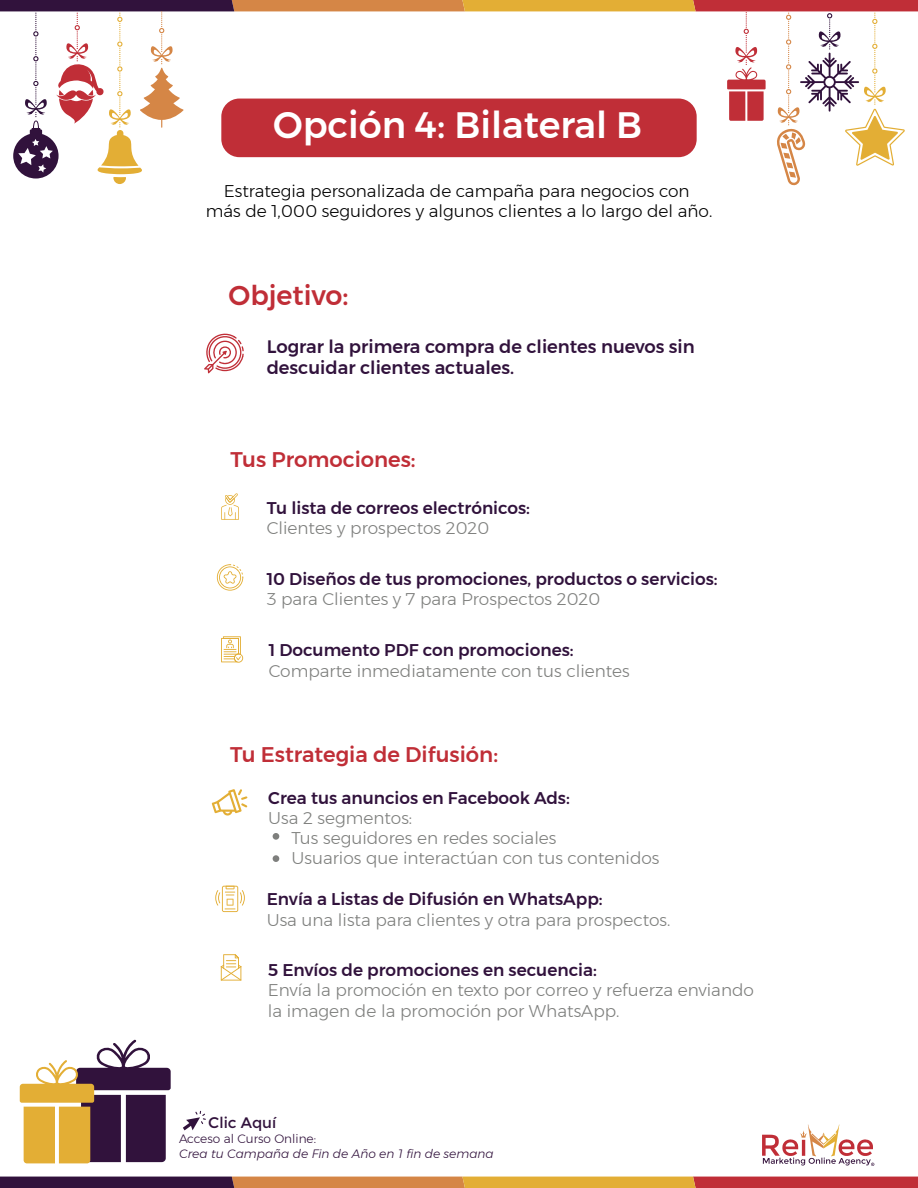
<style>
.page{position:relative;width:918px;height:1188px;background:#fff}
.page>*{position:absolute;margin:0;border:0;box-sizing:border-box;transform-origin:0 0}
.t1{font:500 36.6px "Montserrat";color:#fff}
.t2{font:500 27px "Montserrat";color:#c02e37}
.t3{font:500 21.15px "Montserrat";color:#c02e37}
.t4{font:500 18px/21.6px "Montserrat";color:#31123c}
.t5{font:300 16.95px/20.2px "Montserrat";color:#7e7f7d}
.t6{font:500 16.95px "Montserrat";color:#31123c}
.t7{font:300 16.95px/20.2px "Montserrat";color:#000;text-align:center}
.t8{font:15.15px "Montserrat";color:#31123c}
.t9{font:italic 300 12.15px "Montserrat";color:#31123c}
.t10{font:300 12.15px "Montserrat";color:#31123c}
</style>
<div class="page">
<svg style="left:762px;top:1125px;width:112px;height:41px"></svg>
<svg style="left:0;top:1177px;width:918px;height:11px;background:#a95d3b"></svg>
<svg style="left:0;top:0;width:918px;height:186px"></svg>
<svg style="left:20px;top:1040px;width:151px;height:123px"></svg>
<svg style="left:217px;top:564px;width:26px;height:27px"></svg>
<svg style="left:221px;top:636px;width:22px;height:27px"></svg>
<svg style="left:221px;top:493px;width:18px;height:27px"></svg>
<svg style="left:215px;top:886px;width:30px;height:26px"></svg>
<svg style="left:221px;top:954px;width:20px;height:27px"></svg>
<svg style="left:204px;top:333px;width:40px;height:40px"></svg>
<svg style="left:212px;top:789px;width:35px;height:27px"></svg>
<div style="left:273px;top:833px;width:6px;height:7px;background:#7e7f7d;border-radius:50%"></div>
<div style="left:273px;top:855px;width:6px;height:7px;background:#7e7f7d;border-radius:50%"></div>
<div style="left:221px;top:99px;width:476px;height:58px;background:#c02e37;border-radius:18px"></div>
<svg style="left:183px;top:1111px;width:23px;height:19px"></svg>
<h1 class="t1" style="left:273px;top:96px;width:371px">Opción 4: Bilateral B</h1>
<p class="t7" style="left:206px;top:181px;width:508px">Estrategia personalizada de campaña para negocios con<br>más de 1,000 seguidores y algunos clientes a lo largo del año.</p>
<h2 class="t2" style="left:229px;top:274px;width:121px">Objetivo:</h2>
<p class="t4" style="left:267px;top:336px;width:430px">Lograr la primera compra de clientes nuevos sin descuidar clientes actuales.</p>
<p class="t3" style="left:230px;top:443px;width:187px">Tus Promociones:</p>
<p class="t6" style="left:267px;top:495px;width:265px">Tu lista de correos electrónicos:</p>
<p class="t5" style="left:267px;top:518px;width:224px">Clientes y prospectos 2020</p>
<p class="t6" style="left:267px;top:566px;width:453px">10 Diseños de tus promociones, productos o servicios:</p>
<p class="t5" style="left:267px;top:589px;width:335px">3 para Clientes y 7 para Prospectos 2020</p>
<p class="t6" style="left:269px;top:637px;width:306px">1 Documento PDF con promociones:</p>
<p class="t5" style="left:269px;top:660px;width:363px">Comparte inmediatamente con tus clientes</p>
<p class="t3" style="left:230px;top:738px;width:269px">Tu Estrategia de Difusión:</p>
<p class="t6" style="left:268px;top:784px;width:303px">Crea tus anuncios en Facebook Ads:</p>
<p class="t5" style="left:292px;top:807px;width:369px;text-indent:-23px">Usa 2 segmentos:<br>Tus seguidores en redes sociales<br>Usuarios que interactúan con tus contenidos</p>
<p class="t6" style="left:267px;top:886px;width:338px">Envía a Listas de Difusión en WhatsApp:</p>
<p class="t5" style="left:267px;top:909px;width:405px">Usa una lista para clientes y otra para prospectos.</p>
<p class="t6" style="left:268px;top:957px;width:331px">5 Envíos de promociones en secuencia:</p>
<p class="t5" style="left:268px;top:980px;width:488px">Envía la promoción en texto por correo y refuerza enviando la imagen de la promoción por WhatsApp.</p>
<p class="t8" style="left:208px;top:1114px;width:69px">Clic Aquí</p>
<p class="t10" style="left:179px;top:1130px;width:139px">Acceso al Curso Online:</p>
<p class="t9" style="left:179px;top:1144px;width:316px">Crea tu Campaña de Fin de Año en 1 fin de semana</p>
</div>
